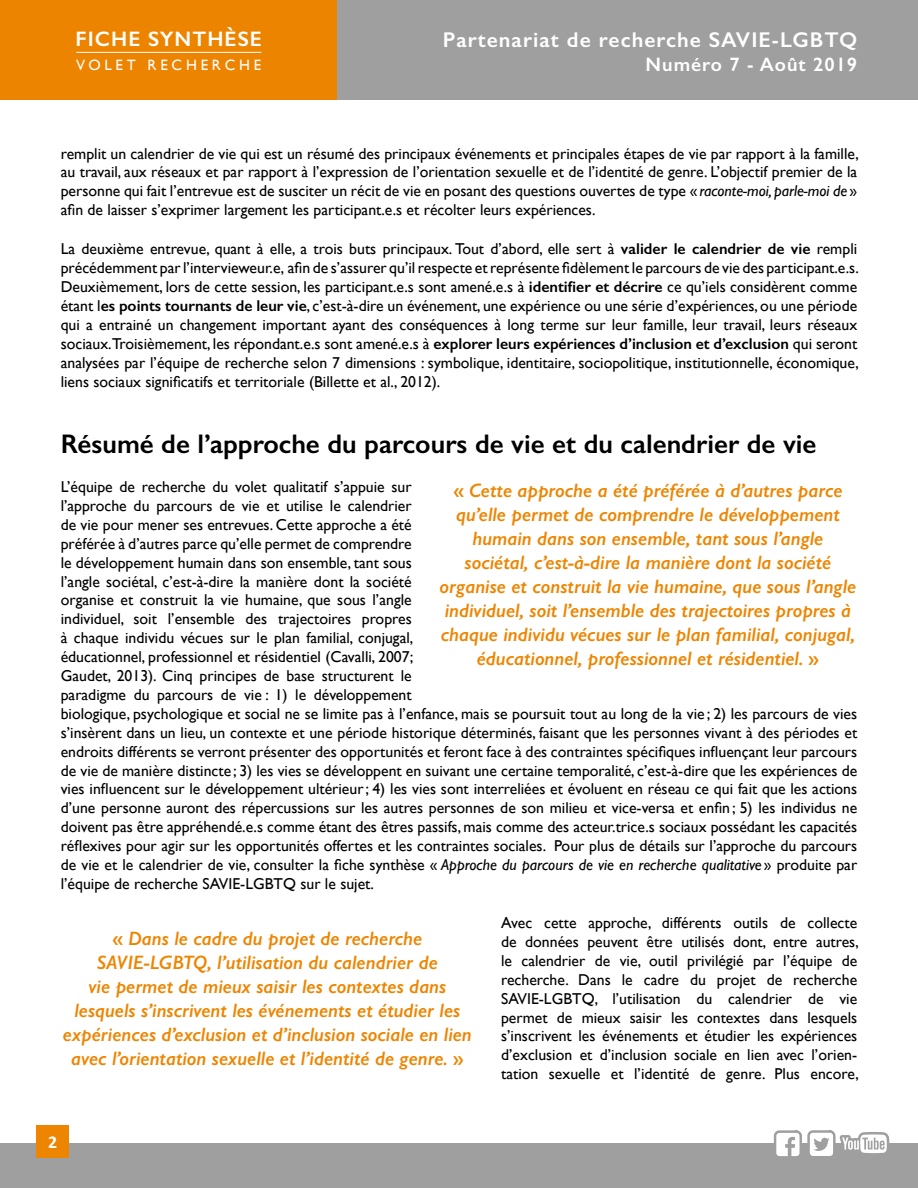
<style>
.page{position:relative;width:918px;height:1188px;background:#fff}
.page>*{position:absolute;margin:0;border:0;box-sizing:border-box;transform-origin:0 0}
.t1{font:600 27px "Gill Sans";color:#000}
.t2{font:600 21.45px "Gill Sans";letter-spacing:.05em;color:#fff}
.t3{font:600 21px "Gill Sans";letter-spacing:.05em;color:#fff}
.t4{font:italic 600 19.5px/24px "Gill Sans";color:#ee8500;text-align:center}
.t5{font:600 19.5px "Gill Sans";letter-spacing:.05em;color:#fff}
.t6{font:700 18px "Calibri";color:#fff}
.t7{font:15.75px/18.9px "Gill Sans";color:#000;text-align:justify}
.t8{font:15px "Gill Sans";letter-spacing:.25em;color:#fff}
.s1{font-style:italic}
.s2{font-weight:600}
.s3{font-style:normal}
</style>
<div class="page">
<div style="left:0;top:1143px;width:918px;height:45px;background:#9f9f9f"></div>
<div style="left:0;top:0;width:338px;height:100px;background:#ed8400"></div>
<div style="left:338px;top:0;width:580px;height:100px;background:#9f9f9f"></div>
<hr style="left:76px;top:52px;width:185px;height:1px;background:#fff">
<div style="left:36px;top:1125px;width:33px;height:33px;background:#ee8500"></div>
<svg style="left:774px;top:1130px;width:115px;height:26px"></svg>
<h3 class="t3" style="left:76px;top:27px;width:188px">FICHE SYNTHÈSE</h3>
<p class="t8" style="left:76px;top:56px;width:187px">VOLET RECHERCHE</p>
<h2 class="t2" style="left:443px;top:26px;width:416px">Partenariat de recherche SAVIE-LGBTQ</h2>
<p class="t5" style="left:646px;top:52px;width:213px">Numéro 7 - Août 2019</p>
<p class="t7" style="left:61px;top:144px;width:800px">remplit un calendrier de vie qui est un résumé des principaux événements et principales étapes de vie par rapport à la famille, au travail, aux réseaux et par rapport à l’expression de l’orientation sexuelle et de l’identité de genre. L’objectif premier de la personne qui fait l’entrevue est de susciter un récit de vie en posant des questions ouvertes de type « <span class="s1">raconte-moi, parle-moi de</span> » afin de laisser s’exprimer largement les participant.e.s et récolter leurs expériences.</p>
<p class="t7" style="left:61px;top:240px;width:800px">La deuxième entrevue, quant à elle, a trois buts principaux. Tout d’abord, elle sert à <span class="s2">valider le calendrier de vie</span> rempli précédemment par l’intervieweur.e, afin de s’assurer qu’il respecte et représente fidèlement le parcours de vie des participant.e.s.<br>Deuxièmement, lors de cette session, les participant.e.s sont amené.e.s à <span class="s2">identifier et décrire</span> ce qu’iels considèrent comme étant l<span class="s2">es points tournants de leur vie</span>, c’est-à-dire un événement, une expérience ou une série d’expériences, ou une période qui a entrainé un changement important ayant des conséquences à long terme sur leur famille, leur travail, leurs réseaux sociaux.Troisièmement, les répondant.e.s sont amené.e.s à <span class="s2">explorer leurs expériences d’inclusion et d’exclusion</span> qui seront analysées par l’équipe de recherche selon 7 dimensions : symbolique, identitaire, sociopolitique, institutionnelle, économique, liens sociaux significatifs et territoriale (Billette et al., 2012).</p>
<h1 class="t1" style="left:61px;top:427px;width:757px">Résumé de l’approche du parcours de vie et du calendrier de vie</h1>
<p class="t7" style="left:61px;top:477px;width:798px;text-align:left">L’équipe de recherche du volet qualitatif s’appuie sur<br>l’approche du parcours de vie et utilise le calendrier<br>de vie pour mener ses entrevues. Cette approche a été<br>préférée à d’autres parce qu’elle permet de comprendre<br>le développement humain dans son ensemble, tant sous<br>l’angle sociétal, c’est-à-dire la manière dont la société<br>organise et construit la vie humaine, que sous l’angle<br>individuel, soit l’ensemble des trajectoires propres<br>à chaque individu vécues sur le plan familial, conjugal,<br>éducationnel, professionnel et résidentiel (Cavalli, 2007;<br>Gaudet, 2013). Cinq principes de base structurent le<br>paradigme du parcours de vie : 1) le développement<br>biologique, psychologique et social ne se limite pas à l’enfance, mais se poursuit tout au long de la vie ; 2) les parcours de vies s’insèrent dans un lieu, un contexte et une période historique déterminés, faisant que les personnes vivant à des périodes et endroits différents se verront présenter des opportunités et feront face à des contraintes spécifiques influençant leur parcours de vie de manière distincte ; 3) les vies se développent en suivant une certaine temporalité, c’est-à-dire que les expériences de vies influencent sur le développement ultérieur; 4) les vies sont interreliées et évoluent en réseau ce qui fait que les actions d’une personne auront des répercussions sur les autres personnes de son milieu et vice-versa et enfin; 5) les individus ne doivent pas être appréhendé.e.s comme étant des êtres passifs, mais comme des acteur.trice.s sociaux possédant les capacités réflexives pour agir sur les opportunités offertes et les contraintes sociales. Pour plus de détails sur l’approche du parcours de vie et le calendrier de vie, consulter la fiche synthèse « <span class="s1">Approche du parcours de vie en recherche qualitative</span> » produite par l’équipe de recherche SAVIE-LGBTQ sur le sujet.</p>
<p class="t7" style="left:501px;top:913px;width:359px">Avec cette approche, différents outils de collecte de données peuvent être utilisés dont, entre autres, le calendrier de vie, outil privilégié par l’équipe de recherche. Dans le cadre du projet de recherche SAVIE-LGBTQ, l’utilisation du calendrier de vie permet de mieux saisir les contextes dans lesquels s’inscrivent les événements et étudier les expériences d’exclusion et d’inclusion sociale en lien avec l’orien&shy;tation sexuelle et l’identité de genre. Plus encore,</p>
<p class="t4" style="left:440px;top:478px;width:418px"><span class="s3">«</span> Cette approche a été préférée à d’autres parce qu’elle permet de comprendre le développement humain dans son ensemble, tant sous l’angle sociétal, c’est-à-dire la manière dont la société organise et construit la vie humaine, que sous l’angle individuel, soit l’ensemble des trajectoires propres à chaque individu vécues sur le plan familial, conjugal, éducationnel, professionnel et résidentiel. <span class="s3">»</span></p>
<p class="t4" style="left:63px;top:926px;width:410px"><span class="s3">«</span> Dans le cadre du projet de recherche SAVIE-LGBTQ, l’utilisation du calendrier de<br>vie permet de mieux saisir les contextes dans lesquels s’inscrivent les événements et étudier les expériences d’exclusion et d’inclusion sociale en lien avec l’orientation sexuelle et l’identité de genre. <span class="s3">»</span></p>
<p class="t6" style="left:48px;top:1131px;width:11px">2</p>
</div>
